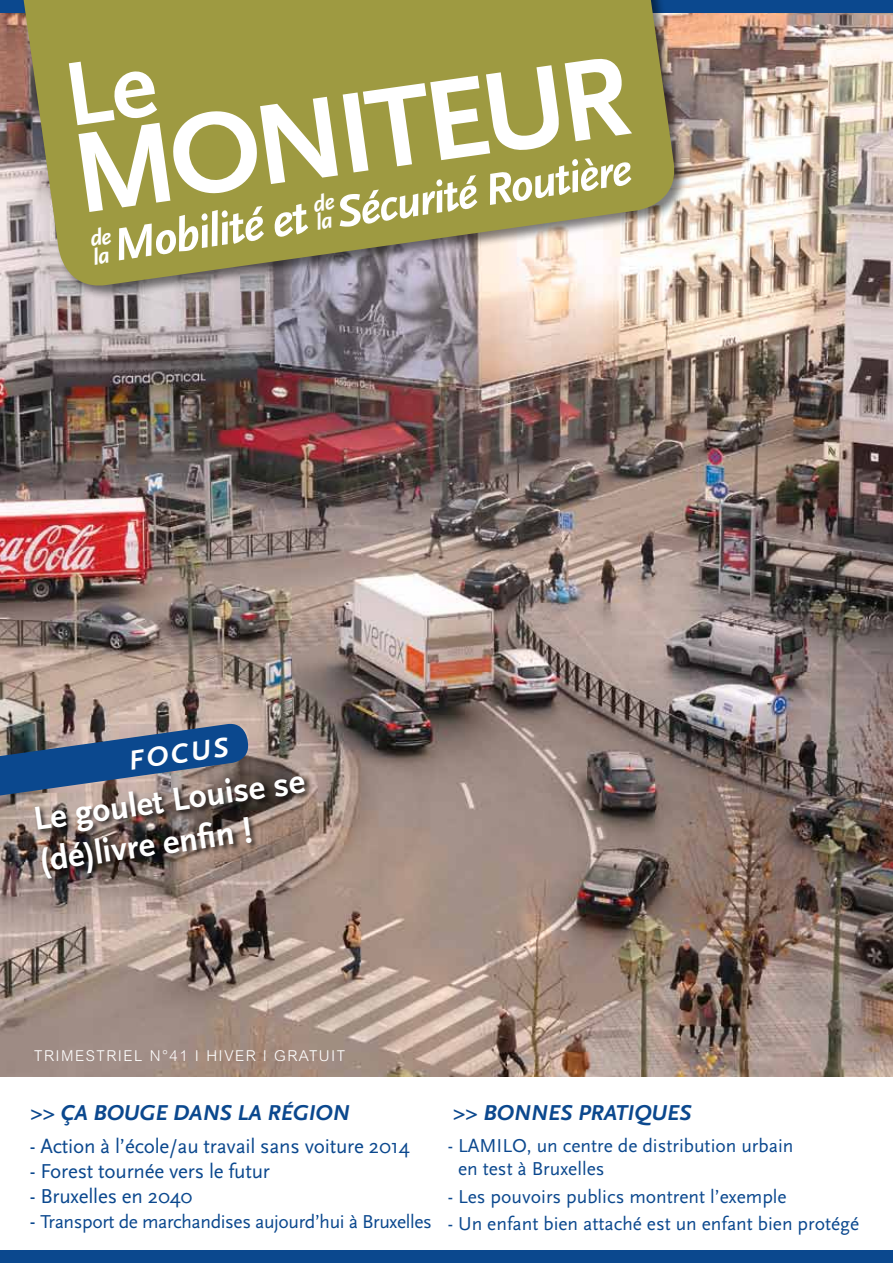
<style>
.page{position:relative;width:893px;height:1263px;background:#fff}
.page>*{position:absolute;margin:0;border:0;box-sizing:border-box;transform-origin:0 0}
.t1{font:700 119.25px "Scala Sans";color:#fff}
.t2{font:italic 700 48px "Scala Sans";color:#fff}
.t3{font:italic 700 46.5px "Scala Sans";color:#fff}
.t4{font:700 34.5px/41.4px "Scala Sans";color:#fff}
.t5{font:italic 700 28.5px "Scala Sans";color:#fff}
.t6{font:italic 700 23.1px/18.6px "Scala Sans";color:#fff}
.t7{font:italic 700 22.5px "Scala Sans";color:#0b488e}
.t8{font:21px "Scala Sans";letter-spacing:-.01em;color:#0b488e}
.t9{font:19.5px/23.4px "Scala Sans";color:#0b488e}
.t10{font:19.5px "Scala Sans";letter-spacing:-.02em;color:#0b488e}
.t11{font:300 15px "Arial";letter-spacing:.1em;color:#fff}
.s1{font-size:21px}
</style>
<div class="page">
<img style="left:0;top:13px;width:893px;height:1063px">
<div style="left:0;top:1250px;width:893px;height:13px;background:#0b488e"></div>
<div style="left:0;top:0;width:893px;height:13px;background:#0b488e"></div>
<div style="left:34px;top:775px;width:279px;height:111px;background:#000;opacity:.75"></div>
<svg style="left:0;top:722px;width:250px;height:92px;background:#556680"></svg>
<div style="left:21px;top:0;width:667px;height:300px;background:#000;opacity:.5"></div>
<svg style="left:17px;top:0;width:663px;height:291px;background:#a39e57"></svg>
<div style="left:69px;top:58px;width:89px;height:67px;background:#9e9a41"></div>
<h1 class="t1" style="left:63px;top:109px;width:563px;rotate:-8deg">MonitEur</h1>
<h3 class="t3" style="left:333px;top:189px;width:299px;rotate:-9deg">SÉCURITÉ ROUTIÈRE</h3>
<p class="t6" style="left:312px;top:196px;width:23px;rotate:-9deg">DE<br>LA</p>
<h2 class="t2" style="left:110px;top:219px;width:198px;rotate:-8deg">MOBILITÉ ET</h2>
<p class="t6" style="left:89px;top:230px;width:23px;rotate:-9deg">DE<br>LA</p>
<h3 class="t5" style="left:127px;top:745px;width:102px;rotate:-8deg">FOCUS</h3>
<h3 class="t4" style="left:31px;top:799px;width:275px;rotate:-8deg">Le gouletLouise se (dé)livre enfi n !</h3>
<p class="t11" style="left:34px;top:1047px;width:312px">TRIMESTRIEL N°41 I HIVER I GRATUIT</p>
<p class="t7" style="left:30px;top:1100px;width:80px">&gt;&gt; ÇA BOU</p>
<p class="t7" style="left:140px;top:1100px;width:66px">GE DANS</p>
<p class="t7" style="left:237px;top:1100px;width:86px">LA RÉGION</p>
<p class="t8" style="left:30px;top:1134px;width:381px">- Action à l’école/au travail sans voiture 2014</p>
<p class="t8" style="left:30px;top:1160px;width:242px">- Forest tournée vers le futur</p>
<p class="t8" style="left:30px;top:1185px;width:164px">- Bruxelles en 2040</p>
<p class="t10" style="left:30px;top:1211px;width:404px"><span class="s1">-</span> Transport de marchandises aujourd’hui à Bruxelles</p>
<p class="t7" style="left:453px;top:1100px;width:240px">&gt;&gt; BONNES PRATIQUES</p>
<p class="t9" style="left:458px;top:1134px;width:337px;text-indent:-10px">- LAMILO, un centre de distribution urbain en test à Bruxelles</p>
<p class="t9" style="left:448px;top:1185px;width:340px">- Les pouvoirs publics montrent l’exemple</p>
<p class="t9" style="left:448px;top:1212px;width:413px">- Un enfant bien attaché est un enfant bien protégé</p>
</div>
